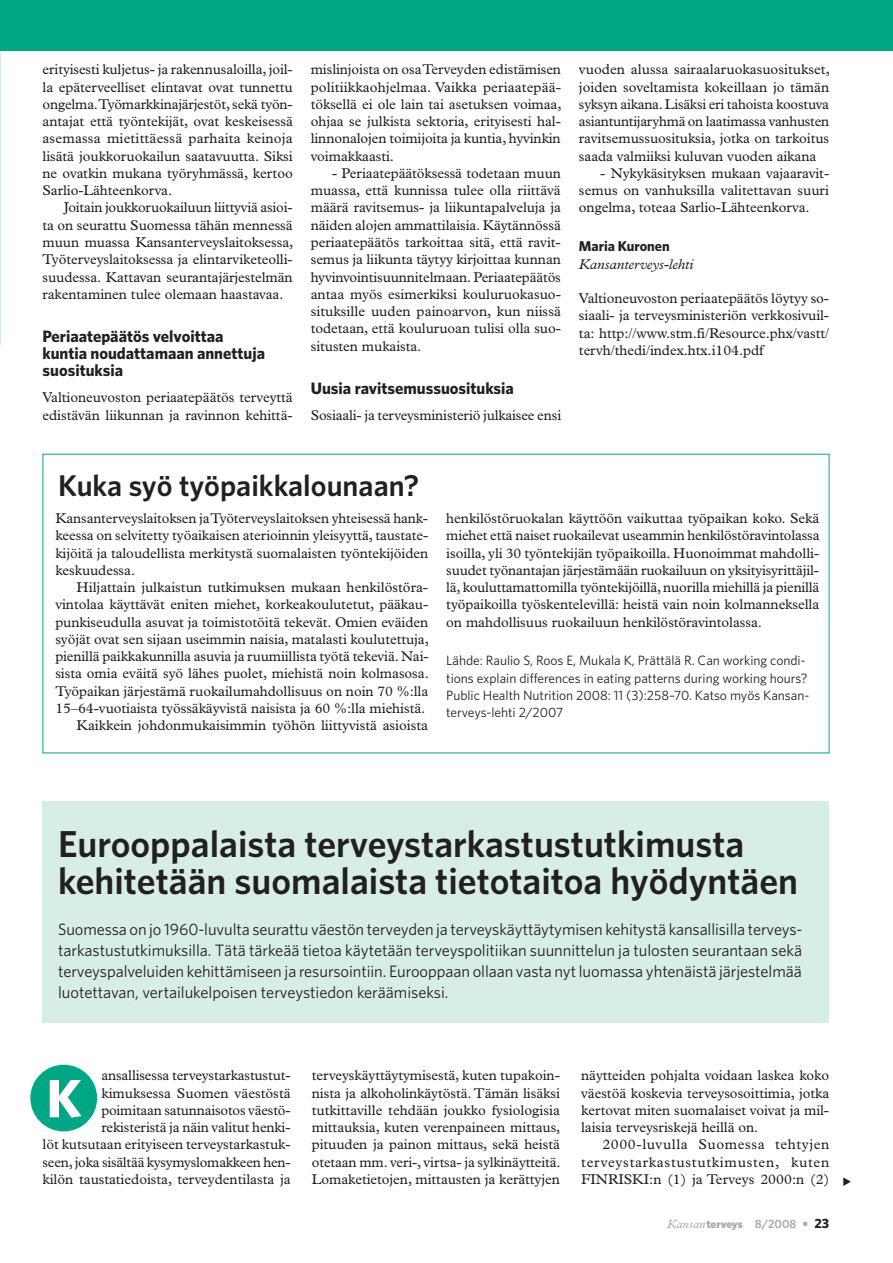
<style>
.page{position:relative;width:893px;height:1263px;background:#fff}
.page>*{position:absolute;margin:0;border:0;box-sizing:border-box;transform-origin:0 0}
.t1{font:700 54px "Whitney";color:#fff}
.t2{font:600 37.5px/37.5px "Whitney";color:#231f20}
.t3{font:600 30px "Whitney";color:#231f20}
.t4{font:16.5px/21px "Whitney";letter-spacing:-.005em;color:#231f20;text-align:justify}
.t5{font:700 16.5px/17.2px "Whitney";color:#231f20}
.t6{font:14.25px/17.2px "Plantin";letter-spacing:-.005em;color:#231f20;text-align:justify}
.t7{font:italic 14.25px "Plantin";letter-spacing:-.005em;color:#231f20}
.t8{font:700 14.25px "Whitney";letter-spacing:-.005em;color:#231f20}
.t9{font:13.5px/17.2px "Whitney";letter-spacing:-.005em;color:#231f20}
.t10{font:900 11.25px "Whitney";letter-spacing:-.01em;color:#a8a9ad}
.s1{font-family:"Plantin";font-weight:400;font-style:italic;font-size:12px}
.s2{font-weight:600;font-size:12px}
.s3{font-weight:700;font-size:12px}
.s4{font-weight:700;font-size:13.5px;color:#231f20}
</style>
<div class="page">
<hr style="left:0;top:51px;width:1px;height:294px;background:#d7ede7">
<div style="left:0;top:0;width:893px;height:50px;background:#00a786"></div>
<div style="left:43px;top:801px;width:786px;height:222px;background:#d7ede7"></div>
<div style="left:30px;top:1065px;width:67px;height:66px;background:#00a786;border-radius:50%"></div>
<p class="t6" style="left:43px;top:61px;width:252px">erityisesti kuljetus- ja rakennusaloilla, joil&shy;la epäterveelliset elintavat ovat tunnettu ongelma. Työmarkkinajärjestöt, sekä työn&shy;antajat että työntekijät, ovat keskeisessä asemassa mietittäessä parhaita keinoja lisätä joukkoruokailun saatavuutta. Siksi ne ovatkin mukana työryhmässä, kertoo Sarlio-Lähteenkorva.</p>
<p class="t6" style="left:43px;top:199px;width:252px;text-indent:21px">Joitain joukkoruokailuun liittyviä asioi&shy;ta on seurattu Suomessa tähän mennessä muun muassa Kansanterveyslaitoksessa, Työterveyslaitoksessa ja elintarviketeolli&shy;suudessa. Kattavan seurantajärjestelmän rakentaminen tulee olemaan haastavaa.</p>
<p class="t5" style="left:43px;top:327px;width:224px">Periaatepäätös velvoittaa kuntia noudattamaan annettuja suosituksia</p>
<p class="t6" style="left:43px;top:389px;width:252px">Valtioneuvoston periaatepäätös terveyttä edistävän liikunnan ja ravinnon kehittä-</p>
<p class="t6" style="left:311px;top:61px;width:252px">mislinjoista on osa Terveyden edistämisen politiikkaohjelmaa. Vaikka periaatepää&shy;töksellä ei ole lain tai asetuksen voimaa, ohjaa se julkista sektoria, erityisesti hal&shy;linnonalojen toimijoita ja kuntia, hyvinkin voimakkaasti.</p>
<p class="t6" style="left:311px;top:165px;width:252px;text-indent:21px">- Periaatepäätöksessä todetaan muun muassa, että kunnissa tulee olla riittävä määrä ravitsemus- ja liikuntapalveluja ja näiden alojen ammattilaisia. Käytännössä periaatepäätös tarkoittaa sitä, että ravit&shy;semus ja liikunta täytyy kirjoittaa kunnan hyvinvointisuunnitelmaan. Periaatepäätös antaa myös esimerkiksi kouluruokasuo&shy;situksille uuden painoarvon, kun niissä todetaan, että kouluruoan tulisi olla suo&shy;situsten mukaista.</p>
<p class="t5" style="left:311px;top:379px;width:205px">Uusia ravitsemussuosituksia</p>
<p class="t6" style="left:311px;top:406px;width:252px">Sosiaali- ja terveysministeriö julkaisee ensi</p>
<p class="t6" style="left:579px;top:61px;width:252px">vuoden alussa sairaalaruokasuositukset, joiden soveltamista kokeillaan jo tämän syksyn aikana. Lisäksi eri tahoista koostuva asiantuntijaryhmä on laatimassa vanhusten ravitsemussuosituksia, jotka on tarkoitus saada valmiiksi kuluvan vuoden aikana</p>
<p class="t6" style="left:579px;top:165px;width:252px;text-indent:21px">- Nykykäsityksen mukaan vajaaravit&shy;semus on vanhuksilla valitettavan suuri ongelma, toteaa Sarlio-Lähteenkorva.</p>
<p class="t8" style="left:579px;top:238px;width:92px">Maria Kuronen</p>
<p class="t7" style="left:579px;top:255px;width:116px">Kansanterveys-lehti</p>
<p class="t6" style="left:579px;top:290px;width:252px">Valtioneuvoston periaatepäätös löytyy so&shy;siaali- ja terveysministeriön verkkosivuil&shy;ta: http://www.stm.fi/Resource.phx/vastt/ tervh/thedi/index.htx.i104.pdf</p>
<h3 class="t3" style="left:58px;top:467px;width:362px">Kuka syö työpaikkalounaan?</h3>
<p class="t6" style="left:55px;top:510px;width:374px">Kansanterveyslaitoksen ja Työterveyslaitoksen yhteisessä hank&shy;keessa on selvitetty työaikaisen aterioinnin yleisyyttä, taustate&shy;kijöitä ja taloudellista merkitystä suomalaisten työntekijöiden keskuudessa.</p>
<p class="t6" style="left:55px;top:579px;width:375px;text-align:right">Hiljattain julkaistun tutkimuksen mukaan henkilöstöra&shy;vintolaa käyttävät eniten miehet, korkeakoulutetut, pääkau&shy;punkiseudulla asuvat ja toimistotöitä tekevät. Omien eväiden syöjät ovat sen sijaan useimmin naisia, matalasti koulutettuja, pienillä paikkakunnilla asuvia ja ruumiillista työtä tekeviä. Nai&shy;sista omia eväitä syö lähes puolet, miehistä noin kolmasosa.<br>Työpaikan järjestämä ruokailumahdollisuus on noin 70 %:lla 15–64-vuotiaista työssäkäyvistä naisista ja 60 %:lla miehistä.<br>Kaikkein johdonmukaisimmin työhön liittyvistä asioista</p>
<p class="t6" style="left:446px;top:510px;width:375px">henkilöstöruokalan käyttöön vaikuttaa työpaikan koko. Sekä miehet että naiset ruokailevat useammin henkilöstöravintolassa isoilla, yli 30 työntekijän työpaikoilla. Huonoimmat mahdolli&shy;suudet työnantajan järjestämään ruokailuun on yksityisyrittäjil&shy;lä, kouluttamattomilla työntekijöillä, nuorilla miehillä ja pienillä työpaikoilla työskentelevillä: heistä vain noin kolmanneksella on mahdollisuus ruokailuun henkilöstöravintolassa.</p>
<p class="t9" style="left:446px;top:652px;width:365px">Lähde: Raulio S, Roos E, Mukala K, Prättälä R. Can working condi&shy;tions explain differences in eating patterns during working hours?<br>Public Health Nutrition 2008: 11 (3):258–70. Katso myös Kansan&shy;terveys-lehti 2/2007</p>
<h2 class="t2" style="left:58px;top:824px;width:742px">Eurooppalaista terveystarkastustutkimusta kehitetään suomalaista tietotaitoa hyödyntäen</h2>
<p class="t4" style="left:58px;top:918px;width:746px">Suomessa on jo 1960-luvulta seurattu väestön terveyden ja terveyskäyttäytymisen kehitystä kansallisilla terveys&shy;tarkastustutkimuksilla. Tätä tärkeää tietoa käytetään terveyspolitiikan suunnittelun ja tulosten seurantaan sekä terveyspalveluiden kehittämiseen ja resursointiin. Eurooppaan ollaan vasta nyt luomassa yhtenäistä järjestelmää luotettavan, vertailukelpoisen terveystiedon keräämiseksi.</p>
<p class="t6" style="left:43px;top:1067px;width:250px;text-align:right">ansallisessa terveystarkastustut&shy;kimuksessa Suomen väestöstä poimitaan satunnaisotos väestö&shy;rekisteristä ja näin valitut henki-<br>löt kutsutaan erityiseen terveystarkastuk&shy;seen, joka sisältää kysymyslomakkeen hen&shy;kilön taustatiedoista, terveydentilasta ja</p>
<p class="t6" style="left:312px;top:1067px;width:250px">terveyskäyttäytymisestä, kuten tupakoin&shy;nista ja alkoholinkäytöstä. Tämän lisäksi tutkittaville tehdään joukko fysiologisia mittauksia, kuten verenpaineen mittaus, pituuden ja painon mittaus, sekä heistä otetaan mm. veri-, virtsa- ja sylkinäytteitä.<br>Lomaketietojen, mittausten ja kerättyjen</p>
<p class="t6" style="left:581px;top:1067px;width:250px">näytteiden pohjalta voidaan laskea koko väestöä koskevia terveysosoittimia, jotka kertovat miten suomalaiset voivat ja mil&shy;laisia terveysriskejä heillä on.</p>
<h1 class="t1" style="left:46px;top:1066px;width:37px">K</h1>
<p class="t6" style="left:581px;top:1136px;width:250px;text-indent:21px">2000-luvulla Suomessa tehtyjen terveystarkastustutkimusten, kuten FINRISKI:n (1) ja Terveys 2000:n (2)</p>
<p class="t10" style="left:667px;top:1217px;width:164px"><span class="s1">Kansan</span>terveys <span class="s2">8/2008</span> <span class="s3">•</span> <span class="s4">23</span></p>
</div>
